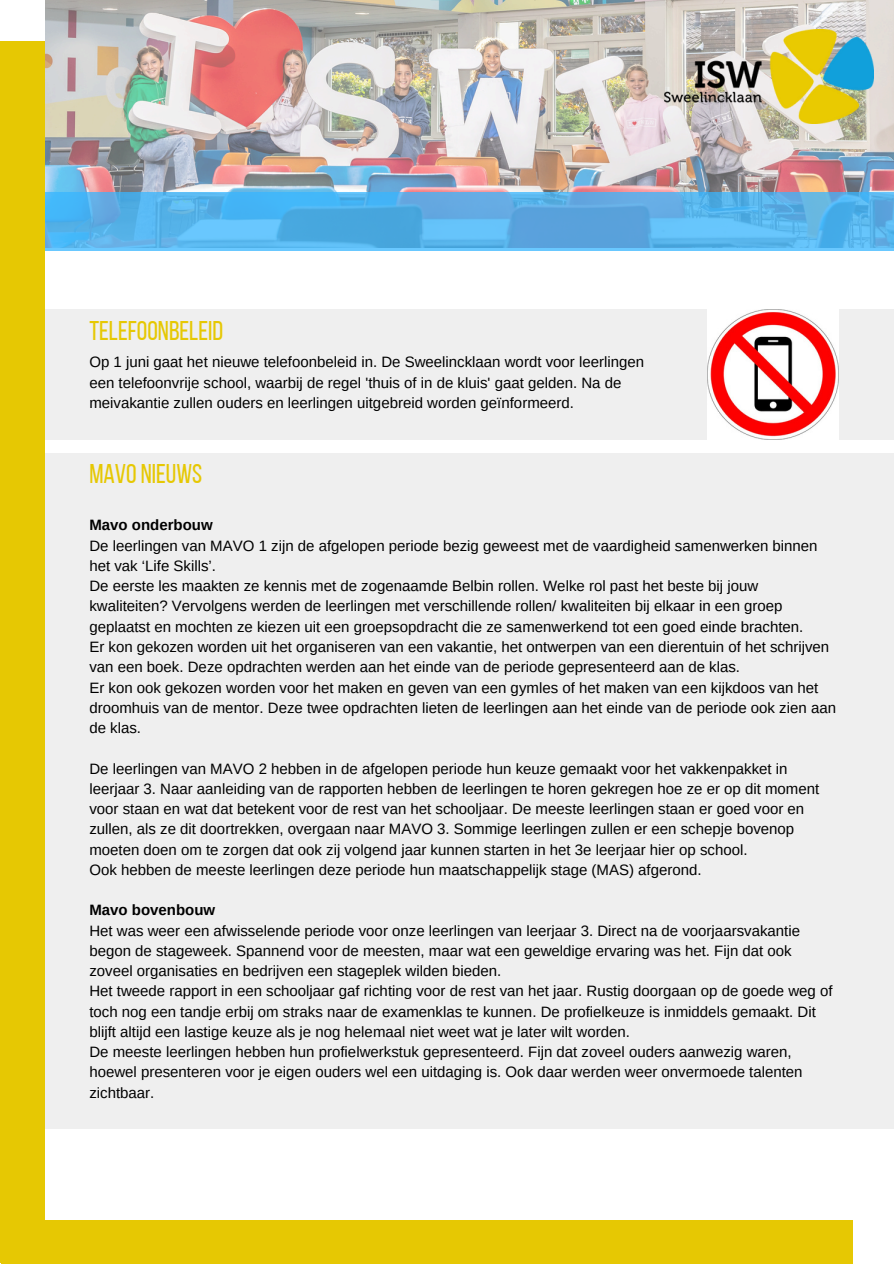
<style>
.page{position:relative;width:894px;height:1264px;background:#fff}
.page>*{position:absolute;margin:0;border:0;box-sizing:border-box;transform-origin:0 0}
.t1{font:27px "Bebas Neue";color:#e6c803}
.t2{font:15px/20.2px "Arimo";color:#000}
.t3{font:700 15px "Arimo";color:#000}
</style>
<div class="page">
<div style="left:45px;top:309px;width:848px;height:131px;background:#efefef"></div>
<img style="left:45px;top:0;width:848px;height:192px">
<svg style="left:45px;top:192px;width:848px;height:58px;background:#58b1ea"></svg>
<img style="left:664px;top:30px;width:209px;height:93px">
<div style="left:0;top:41px;width:45px;height:1222px;background:#e6c803"></div>
<div style="left:1px;top:1220px;width:851px;height:43px;background:#e6c803"></div>
<svg style="left:893px;top:762px;width:1px;height:367px"></svg>
<div style="left:45px;top:453px;width:848px;height:675px;background:#efefef"></div>
<img style="left:707px;top:309px;width:130px;height:130px">
<p class="t1" style="left:89px;top:320px;width:135px">TELEFOONBELEID</p>
<p class="t2" style="left:89px;top:352px;width:556px">Op 1 juni gaat het nieuwe telefoonbeleid in. De Sweelincklaan wordt voor leerlingen een telefoonvrije school, waarbij de regel 'thuis of in de kluis' gaat gelden. Na de meivakantie zullen ouders en leerlingen uitgebreid worden geïnformeerd.</p>
<p class="t1" style="left:89px;top:463px;width:114px">MAVO NIEUWS</p>
<p class="t3" style="left:89px;top:517px;width:125px">Mavo onderbouw</p>
<h1 class="t2" style="left:89px;top:535px;width:729px">De leerlingen van MAVO 1 zijn de afgelopen periode bezig geweest met de vaardigheid samenwerken binnen het vak ‘Life Skills’.</h1>
<p class="t2" style="left:89px;top:576px;width:715px">De eerste les maakten ze kennis met de zogenaamde Belbin rollen. Welke rol past het beste bij jouw kwaliteiten? Vervolgens werden de leerlingen met verschillende rollen/ kwaliteiten bij elkaar in een groep geplaatst en mochten ze kiezen uit een groepsopdracht die ze samenwerkend tot een goed einde brachten.</p>
<p class="t2" style="left:89px;top:636px;width:741px">Er kon gekozen worden uit het organiseren van een vakantie, het ontwerpen van een dierentuin of het schrijven van een boek. Deze opdrachten werden aan het einde van de periode gepresenteerd aan de klas.</p>
<p class="t2" style="left:89px;top:677px;width:748px">Er kon ook gekozen worden voor het maken en geven van een gymles of het maken van een kijkdoos van het droomhuis van de mentor. Deze twee opdrachten lieten de leerlingen aan het einde van de periode ook zien aan de klas.</p>
<p class="t2" style="left:89px;top:758px;width:731px">De leerlingen van MAVO 2 hebben in de afgelopen periode hun keuze gemaakt voor het vakkenpakket in leerjaar 3. Naar aanleiding van de rapporten hebben de leerlingen te horen gekregen hoe ze er op dit moment voor staan en wat dat betekent voor de rest van het schooljaar. De meeste leerlingen staan er goed voor en zullen, als ze dit doortrekken, overgaan naar MAVO 3. Sommige leerlingen zullen er een schepje bovenop moeten doen om te zorgen dat ook zij volgend jaar kunnen starten in het 3e leerjaar hier op school.</p>
<p class="t2" style="left:89px;top:859px;width:613px">Ook hebben de meeste leerlingen deze periode hun maatschappelijk stage (MAS) afgerond.</p>
<p class="t3" style="left:89px;top:901px;width:127px">Mavo bovenbouw</p>
<p class="t2" style="left:89px;top:920px;width:712px">Het was weer een afwisselende periode voor onze leerlingen van leerjaar 3. Direct na de voorjaarsvakantie begon de stageweek. Spannend voor de meesten, maar wat een geweldige ervaring was het. Fijn dat ook zoveel organisaties en bedrijven een stageplek wilden bieden.</p>
<p class="t2" style="left:89px;top:981px;width:744px">Het tweede rapport in een schooljaar gaf richting voor de rest van het jaar. Rustig doorgaan op de goede weg of toch nog een tandje erbij om straks naar de examenklas te kunnen. De profielkeuze is inmiddels gemaakt. Dit blijft altijd een lastige keuze als je nog helemaal niet weet wat je later wilt worden.</p>
<p class="t2" style="left:89px;top:1041px;width:714px">De meeste leerlingen hebben hun profielwerkstuk gepresenteerd. Fijn dat zoveel ouders aanwezig waren, hoewel presenteren voor je eigen ouders wel een uitdaging is. Ook daar werden weer onvermoede talenten zichtbaar.</p>
</div>
